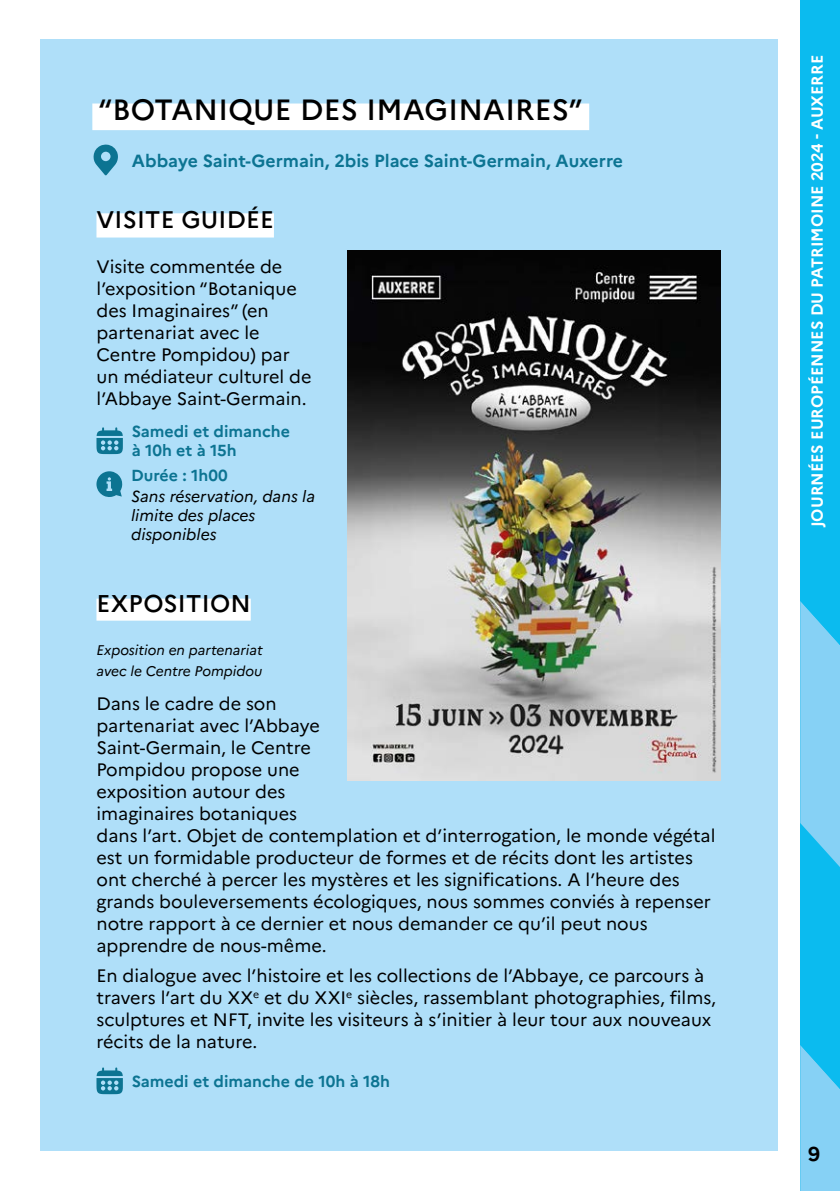
<style>
.page{position:relative;width:840px;height:1191px;background:#fff}
.page>*{position:absolute;margin:0;border:0;box-sizing:border-box;transform-origin:0 0}
.t1{font:500 29.2px "Marianne";letter-spacing:.01em;color:#000}
.t2{font:500 24.2px "Marianne";letter-spacing:.01em;color:#000}
.t3{font:500 24px "Marianne";letter-spacing:.01em;color:#000}
.t4{font:700 20px "Marianne";color:#000}
.t5{font:18px/22px "Marianne";color:#000}
.t6{font:700 17.6px "Marianne";color:#0c7492}
.t7{font:700 16px/19.2px "Marianne";color:#0c7492}
.t8{font:italic 16px/19.2px "Marianne";color:#000}
.t9{font:700 16px "Marianne";color:#fff}
.t10{font:italic 14px/21.6px "Marianne";color:#000}
</style>
<div class="page">
<div style="left:799px;top:0;width:40px;height:1191px;background:#0bbbef"></div>
<svg style="left:799px;top:565px;width:40px;height:626px"></svg>
<div style="left:40px;top:40px;width:737px;height:1111px;background:#afdff9"></div>
<div style="left:96px;top:213px;width:178px;height:24px;background:#fff"></div>
<div style="left:96px;top:598px;width:154px;height:22px;background:#fff"></div>
<svg style="left:96px;top:427px;width:27px;height:27px"></svg>
<svg style="left:96px;top:471px;width:26px;height:26px"></svg>
<svg style="left:96px;top:1067px;width:27px;height:27px"></svg>
<img style="left:347px;top:251px;width:373px;height:529px">
<div style="left:92px;top:103px;width:497px;height:27px;background:#fff"></div>
<svg style="left:93px;top:144px;width:25px;height:31px"></svg>
<h1 class="t1" style="left:98px;top:87px;width:485px">“BOTANIQUE DES IMAGINAIRES”</h1>
<p class="t6" style="left:132px;top:147px;width:492px">Abbaye Saint-Germain, 2bis Place Saint-Germain, Auxerre</p>
<h3 class="t3" style="left:96px;top:201px;width:179px">VISITE GUIDÉE</h3>
<p class="t5" style="left:96px;top:254px;width:216px">Visite commentée de l’exposition “Botanique des Imaginaires” (en partenariat avec le<br>Centre Pompidou) par un médiateur culturel de l’Abbaye Saint-Germain.</p>
<p class="t7" style="left:132px;top:420px;width:160px">Samedi et dimanche à 10h et à 15h</p>
<p class="t7" style="left:131px;top:464px;width:98px">Durée : 1h00</p>
<p class="t8" style="left:131px;top:485px;width:185px">Sans réservation, dans la limite des places disponibles</p>
<h2 class="t2" style="left:96px;top:584px;width:156px">EXPOSITION</h2>
<p class="t10" style="left:96px;top:638px;width:168px">Exposition en partenariat avec le Centre Pompidou</p>
<p class="t5" style="left:96px;top:691px;width:620px">Dans le cadre de son<br>partenariat avec l’Abbaye<br>Saint-Germain, le Centre<br>Pompidou propose une<br>exposition autour des<br>imaginaires botaniques<br>dans l’art. Objet de contemplation et d’interrogation, le monde végétal est un formidable producteur de formes et de récits dont les artistes ont cherché à percer les mystères et les significations. A l’heure des grands bouleversements écologiques, nous sommes conviés à repenser notre rapport à ce dernier et nous demander ce qu’il peut nous apprendre de nous-même.</p>
<p class="t5" style="left:96px;top:963px;width:620px">En dialogue avec l’histoire et les collections de l’Abbaye, ce parcours à travers l’art du XX<sup>e</sup> et du XXI<sup>e</sup> siècles, rassemblant photographies, films, sculptures et NFT, invite les visiteurs à s’initier à leur tour aux nouveaux récits de la nature.</p>
<p class="t7" style="left:132px;top:1070px;width:259px">Samedi et dimanche de 10h à 18h</p>
<p class="t9" style="left:804px;top:527px;width:474px;rotate:-90deg">JOURNÉES EUROPÉENNES DU PATRIMOINE 2024 - AUXERRE</p>
<p class="t4" style="left:807px;top:1138px;width:13px">9</p>
</div>
